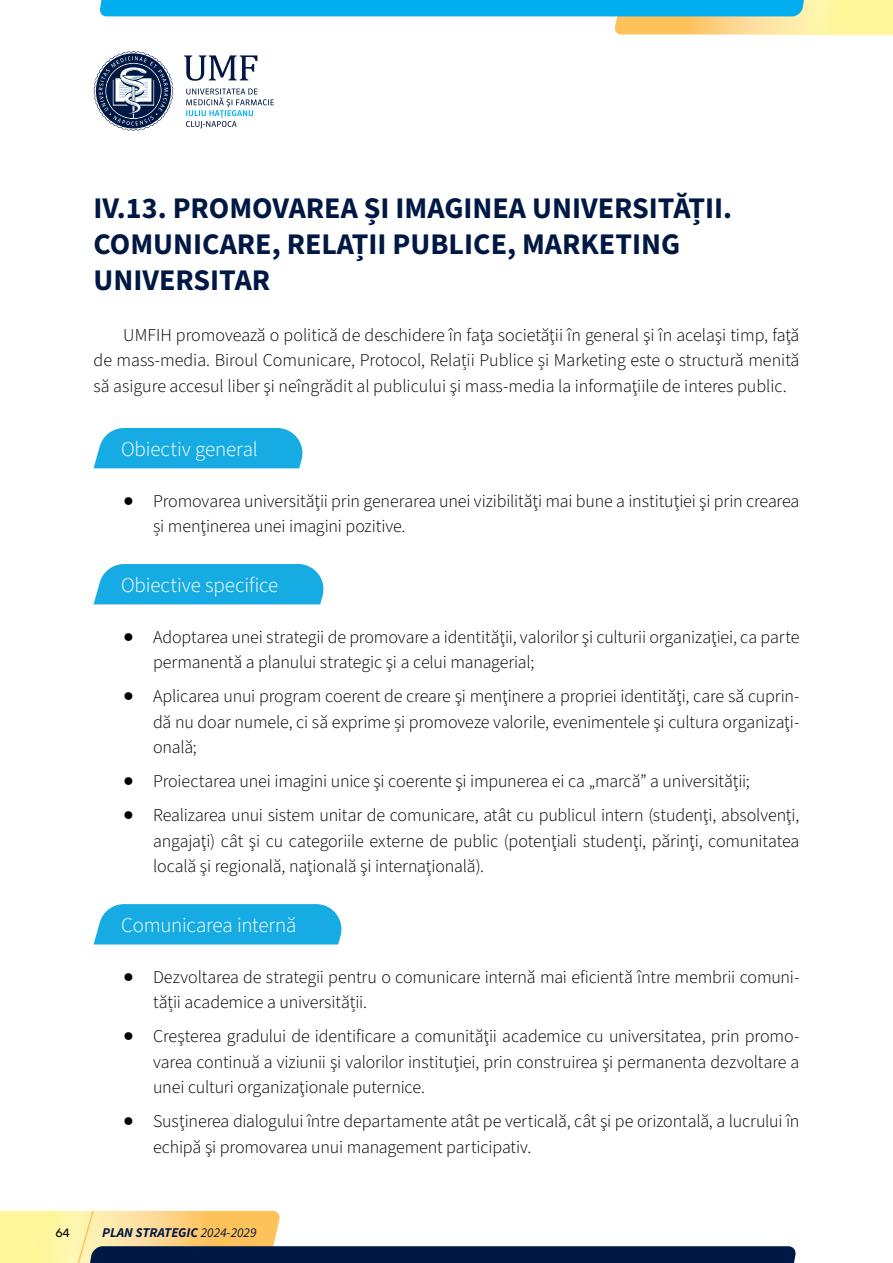
<style>
.page{position:relative;width:893px;height:1263px;background:#fff}
.page>*{position:absolute;margin:0;border:0;box-sizing:border-box;transform-origin:0 0}
.t1{font:700 30px/36px "Source Sans 3";color:#001844}
.t2{font:300 21px "Source Sans 3";letter-spacing:-.01em;color:#fff}
.t3{font:300 18px/25.5px "Source Sans 3";letter-spacing:-.01em;color:#000;text-align:justify}
.t4{font:italic 700 13.5px "Source Sans 3";color:#001844}
.t5{font:12px "Rubik";color:#000}
.s1{font-weight:400}
</style>
<div class="page">
<div style="left:0;top:1211px;width:190px;height:52px;background:#fff799"></div>
<svg style="left:93px;top:51px;width:81px;height:80px"></svg>
<svg style="left:186px;top:88px;width:88px;height:40px"></svg>
<svg style="left:184px;top:55px;width:73px;height:26px"></svg>
<div style="left:703px;top:0;width:190px;height:35px;background:#fff799"></div>
<svg style="left:100px;top:0;width:731px;height:35px"></svg>
<svg style="left:51px;top:1210px;width:745px;height:53px"></svg>
<div style="left:94px;top:428px;width:209px;height:40px;background:#16ace3"></div>
<div style="left:94px;top:564px;width:230px;height:40px;background:#16ace3"></div>
<svg style="left:94px;top:904px;width:248px;height:40px;background:#21b0e4"></svg>
<h1 class="t1" style="left:94px;top:190px;width:640px">IV.13. PROMOVAREA ȘI IMAGINEA UNIVERSITĂȚII.<br>COMUNICARE, RELAȚII PUBLICE, MARKETING<br>UNIVERSITAR</h1>
<p class="t3" style="left:94px;top:322px;width:707px;text-indent:30px">UMFIH promovează o politică de deschidere în faţa societăţii în general şi în acelaşi timp, faţă de mass-media. Biroul Comunicare, Protocol, Relații Publice și Marketing este o structură menită să asigure accesul liber şi neîngrădit al publicului şi mass-media la informaţiile de interes public.</p>
<p class="t2" style="left:121px;top:436px;width:138px">Obiectiv general</p>
<p class="t3" style="left:153px;top:488px;width:648px;text-indent:-30px">● Promovarea universităţii prin generarea unei vizibilităţi mai bune a instituţiei şi prin crearea și menţinerea unei imagini pozitive.</p>
<p class="t2" style="left:121px;top:572px;width:159px">Obiective specifice</p>
<p class="t3" style="left:153px;top:624px;width:648px;text-indent:-30px">● Adoptarea unei strategii de promovare a identităţii, valorilor şi culturii organizaţiei, ca parte permanentă a planului strategic şi a celui managerial;</p>
<p class="t3" style="left:153px;top:683px;width:648px;text-indent:-30px">● Aplicarea unui program coerent de creare şi menţinere a propriei identităţi, care să cuprin&shy;dă nu doar numele, ci să exprime și promoveze valorile, evenimentele şi cultura organizaţi&shy;onală;</p>
<p class="t3" style="left:123px;top:768px;width:628px">● Proiectarea unei imagini unice şi coerente şi impunerea ei ca „marcă” a universităţii;</p>
<p class="t3" style="left:153px;top:802px;width:648px;text-indent:-30px">● Realizarea unui sistem unitar de comunicare, atât cu publicul intern (studenţi, absolvenţi, angajaţi) cât şi cu categoriile externe de public (potenţiali studenţi, părinţi, comunitatea locală şi regională, naţională şi internaţională).</p>
<p class="t2" style="left:121px;top:912px;width:174px">Comunicarea internă</p>
<p class="t3" style="left:153px;top:964px;width:648px;text-indent:-30px">● Dezvoltarea de strategii pentru o comunicare internă mai eficientă între membrii comuni&shy;tății academice a universității.</p>
<p class="t3" style="left:153px;top:1023px;width:648px;text-indent:-30px">● Creşterea gradului de identificare a comunităţii academice cu universitatea, prin promo&shy;varea continuă a viziunii şi valorilor instituţiei, prin construirea şi permanenta dezvoltare a unei culturi organizaţionale puternice.</p>
<p class="t3" style="left:153px;top:1108px;width:648px;text-indent:-30px">● Susţinerea dialogului între departamente atât pe verticală, cât şi pe orizontală, a lucrului în echipă şi promovarea unui management participativ.</p>
<p class="t5" style="left:55px;top:1224px;width:16px">64</p>
<p class="t4" style="left:102px;top:1224px;width:156px">PLAN STRATEGIC <span class="s1">2024-2029</span></p>
</div>
